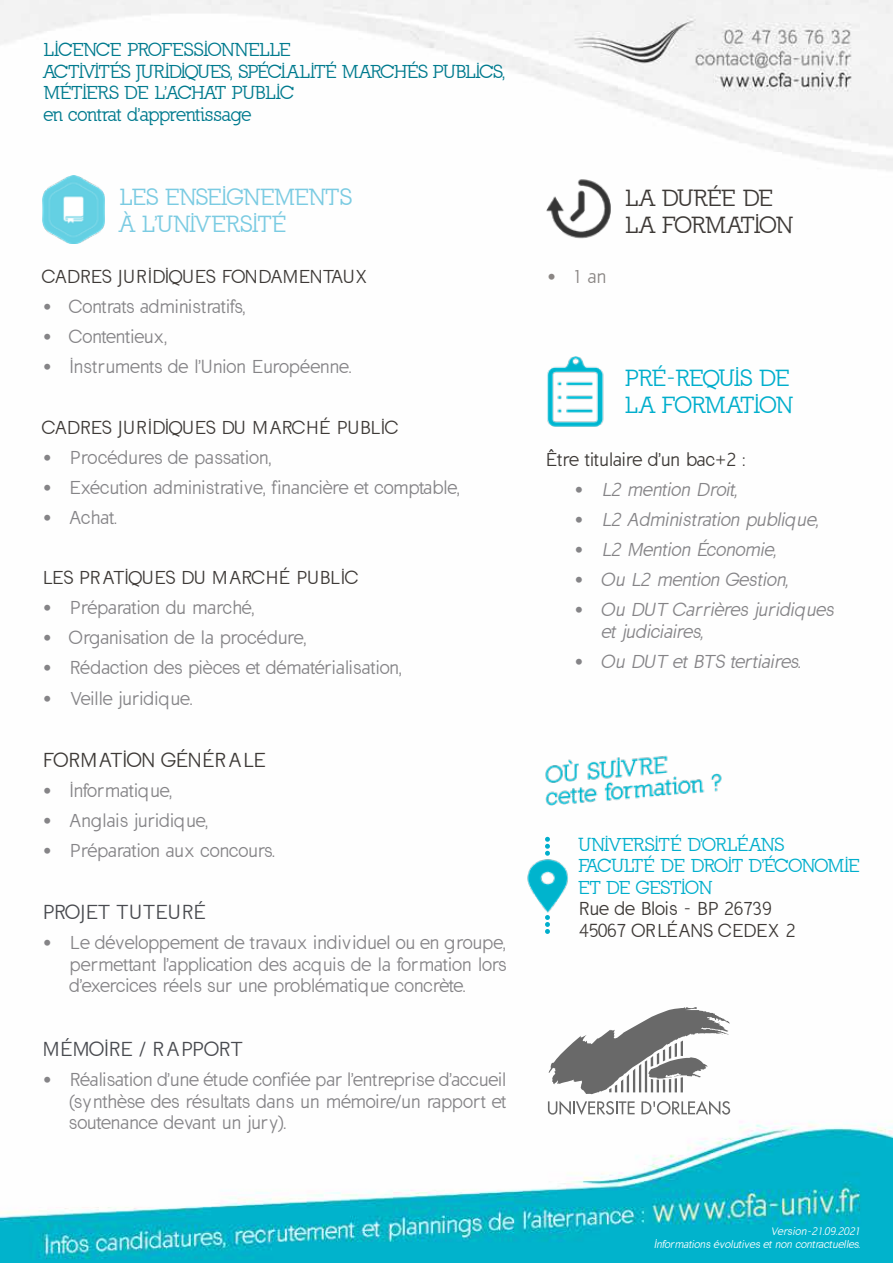
<style>
.page{position:relative;width:893px;height:1263px;background:#fff}
.page>*{position:absolute;margin:0;border:0;box-sizing:border-box;transform-origin:0 0}
.t1{font:22.5px/27px "California";color:#7bcbe2}
.t2{font:22.5px/27px "California";color:#00aecc}
.t3{font:22.5px/27px "California";color:#3d3936}
.t4{font:19.5px "California Sans";color:#484a4f}
.t5{font:19.5px "California Sans";color:#3d3936}
.t6{font:18px/21.6px "California Sans";color:#858487;text-align:justify}
.t7{font:18px/21.6px "California Sans";color:#3d3936}
.t8{font:italic 18px/21.6px "California Sans";color:#858487}
.t9{font:18px/21.6px "California";color:#007a8e}
.t10{font:18px "California Sans";letter-spacing:.025em;color:#858487}
.t11{font:18px/21.6px "California";color:#00aecc}
.t12{font:18px "California Sans";letter-spacing:.03em;color:#858487}
.t13{font:18px "California Sans";letter-spacing:.02em;color:#858487}
.t14{font:18px "California Sans";color:#8a8684}
.t15{font:italic 10.5px/12.6px "California Sans";color:#fff;text-align:right}
.s1{font-style:normal}
</style>
<div class="page">
<img style="left:0;top:0;width:893px;height:1263px">
<img style="left:43px;top:175px;width:62px;height:69px">
<img style="left:546px;top:179px;width:65px;height:63px">
<img style="left:539px;top:354px;width:71px;height:74px">
<img style="left:542px;top:752px;width:184px;height:55px">
<img style="left:525px;top:856px;width:46px;height:59px">
<svg style="left:545px;top:837px;width:5px;height:19px"></svg>
<svg style="left:545px;top:915px;width:5px;height:19px"></svg>
<svg style="left:548px;top:1007px;width:182px;height:87px"></svg>
<svg style="left:548px;top:1101px;width:87px;height:14px"></svg>
<svg style="left:641px;top:1101px;width:89px;height:14px"></svg>
<p class="t9" style="left:44px;top:39px;width:463px">LICENCE PROFESSIONNELLE<br>ACTIVITÉS JURIDIQUES, SPÉCIALITÉ MARCHÉS PUBLICS, MÉTIERS DE L'ACHAT PUBLIC<br>en contrat d'apprentissage</p>
<p class="t1" style="left:120px;top:183px;width:233px">LES ENSEIGNEMENTS<br>À L'UNIVERSITÉ</p>
<p class="t3" style="left:625px;top:184px;width:169px">LA DURÉE DE<br>LA FORMATION</p>
<p class="t7" style="left:43px;top:266px;width:326px">CADRES JURIDIQUES FONDAMENTAUX</p>
<p class="t6" style="left:43px;top:296px;width:204px">• Contrats administratifs,</p>
<p class="t6" style="left:43px;top:326px;width:126px">• Contentieux,</p>
<p class="t6" style="left:43px;top:356px;width:310px">• Instruments de l'Union Européenne.</p>
<p class="t7" style="left:43px;top:417px;width:358px">CADRES JURIDIQUES DU MARCHÉ PUBLIC</p>
<p class="t10" style="left:43px;top:447px;width:230px">• Procédures de passation,</p>
<p class="t6" style="left:43px;top:477px;width:419px">• Exécution administrative, financière et comptable,</p>
<p class="t6" style="left:43px;top:507px;width:76px">• Achat.</p>
<p class="t7" style="left:43px;top:567px;width:318px">LES PR ATIQUES DU MARCHÉ PUBLIC</p>
<p class="t6" style="left:43px;top:597px;width:213px">• Préparation du marché,</p>
<p class="t6" style="left:43px;top:627px;width:265px">• Organisation de la procédure,</p>
<p class="t10" style="left:43px;top:658px;width:361px">• Rédaction des pièces et dématérialisation,</p>
<p class="t13" style="left:43px;top:688px;width:151px">• Veille juridique.</p>
<p class="t5" style="left:43px;top:748px;width:224px">FORMATION GÉNÉR ALE</p>
<p class="t10" style="left:43px;top:780px;width:131px">• Informatique,</p>
<p class="t12" style="left:43px;top:810px;width:167px">• Anglais juridique,</p>
<p class="t6" style="left:43px;top:840px;width:234px">• Préparation aux concours.</p>
<p class="t4" style="left:43px;top:901px;width:165px">PROJET TUTEURÉ</p>
<p class="t6" style="left:70px;top:932px;width:438px;text-indent:-27px">• Le développement de travaux individuel ou en groupe, permettant l'application des acquis de la formation lors d'exercices réels sur une problématique concrète.</p>
<p class="t4" style="left:43px;top:1038px;width:201px">MÉMOIRE / R APPORT</p>
<p class="t6" style="left:70px;top:1069px;width:438px;text-indent:-27px">• Réalisation d'une étude confiée par l'entreprise d'accueil (synthèse des résultats dans un mémoire/un rapport et soutenance devant un jury).</p>
<p class="t14" style="left:547px;top:266px;width:61px">• 1 an</p>
<p class="t2" style="left:625px;top:365px;width:169px">PRÉ-REQUIS DE<br>LA FORMATION</p>
<p class="t7" style="left:546px;top:448px;width:200px">Être titulaire d'un bac+2 :</p>
<p class="t8" style="left:574px;top:479px;width:168px"><span class="s1">•</span> L2 mention Droit,</p>
<p class="t8" style="left:574px;top:509px;width:250px"><span class="s1">•</span> L2 Administration publiq ue,</p>
<p class="t8" style="left:574px;top:539px;width:207px"><span class="s1">•</span> L2 Mention Économie,</p>
<p class="t8" style="left:574px;top:569px;width:219px"><span class="s1">•</span> Ou L2 mention Gestion,</p>
<p class="t8" style="left:601px;top:599px;width:237px;text-indent:-27px"><span class="s1">•</span> Ou DUT Carrières juridiq ues et judiciaires,</p>
<p class="t8" style="left:574px;top:651px;width:232px"><span class="s1">•</span> Ou DUT et BTS tertiaires.</p>
<p class="t11" style="left:578px;top:833px;width:283px">UNIVERSITÉ D'ORLÉANS<br>FACULTÉ DE DROIT D'ÉCONOMIE<br>ET DE GESTION</p>
<p class="t7" style="left:578px;top:898px;width:219px">Rue de Blois - BP 26739<br>45067 ORLÉANS CEDEX 2</p>
<p class="t15" style="left:654px;top:1225px;width:210px">Version-21.09.2021<br>Informations évolutives et non contractuelles.</p>
</div>
